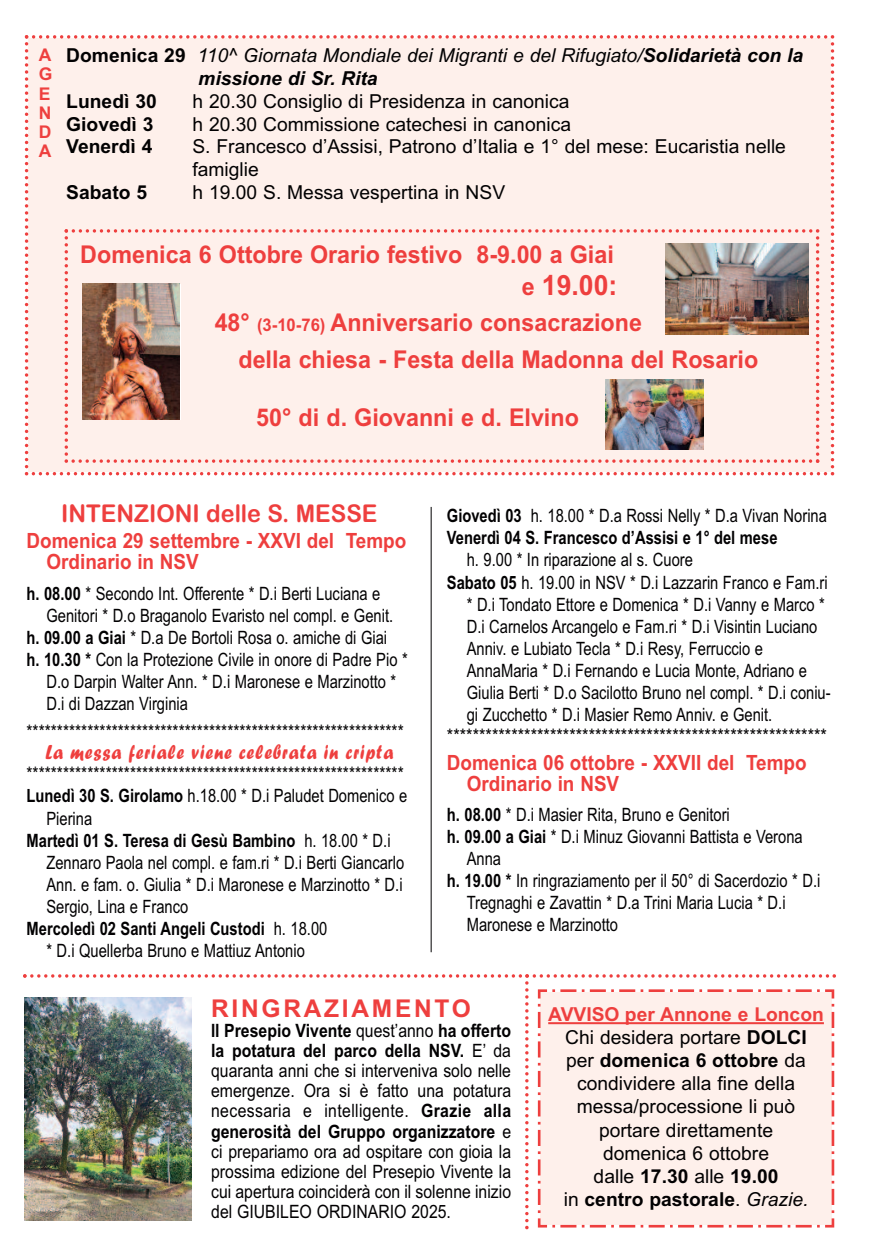
<style>
.page{position:relative;width:874px;height:1241px;background:#fff}
.page>*{position:absolute;margin:0;border:0;box-sizing:border-box;transform-origin:0 0}
.t1{font:700 28px "Arial";color:#ee3f3e;scale:.95 1}
.t2{font:700 24.5px/36.4px "Arial";color:#ee3f3e;scale:.95 1}
.t3{font:24.5px "Arial Rounded MT Bold";color:#ee3f3e;scale:.95 1}
.t4{font:700 24.5px "Arial";letter-spacing:.11em;color:#ee3f3e}
.t5{font:700 21px/21px "Arial";color:#ee3f3e;scale:.9 1}
.t6{font:21px "Forte";letter-spacing:.055em;color:#ee3f3e;scale:.85 1}
.t7{font:19.25px/23.1px "Arial";color:#020102}
.t8{font:italic 19.25px/22.8px "Arial";color:#020102}
.t9{font:700 19.25px "Arial";color:#020102}
.t10{font:18.38px "Arial";color:#020102;scale:.8 1}
.t11{font:18.38px/20.1px "Arial Narrow";color:#020102;text-align:justify;scale:1.05 1}
.t12{font:700 18.38px/22.1px "Arial";color:#020102;scale:.8 1}
.t13{font:18.38px "Arial";color:#020102;scale:.85 1}
.t14{font:18.38px "Arial";color:#020102;scale:.9 1}
.t15{font:700 17.5px/19.2px "Arial";color:#ee3f3e;text-align:justify}
.s1{font-weight:700;font-style:normal}
.s2{font-weight:700}
.s3{font-size:24.5px}
.s4{font-size:17.5px}
.s5{font-weight:400}
.s6{font-weight:700;color:#ee3f3e}
.s7{font-style:italic}
</style>
<div class="page">
<hr style="left:430px;top:507px;width:1px;height:445px;background:#020102">
<div style="left:25px;top:35px;width:808px;height:440px;background:#fef0eb"></div>
<img style="left:665px;top:243px;width:143px;height:91px">
<svg style="left:179px;top:283px;width:2px;height:136px"></svg>
<img style="left:83px;top:283px;width:96px;height:136px">
<img style="left:605px;top:379px;width:98px;height:70px">
<img style="left:23px;top:974px;width:812px;height:254px">
<hr style="left:548px;top:1021px;width:275px;height:3px;background:#ee3f3e">
<p class="t15" style="left:39px;top:45px;width:15px">A G E N D A</p>
<p class="t8" style="left:198px;top:44px;width:606px;text-indent:-132px"><span class="s1">Domenica 29</span> 110^ Giornata Mondiale dei Migranti e del Rifugiato/<span class="s2">Solidarietà con la missione di Sr. Rita</span></p>
<p class="t9" style="left:66px;top:90px;width:92px">Lunedì 30</p>
<p class="t7" style="left:192px;top:90px;width:378px">h 20.30 Consiglio di Presidenza in canonica</p>
<p class="t9" style="left:66px;top:113px;width:89px">Giovedì 3</p>
<p class="t7" style="left:192px;top:112px;width:380px">h 20.30 Commissione catechesi in canonica</p>
<p class="t9" style="left:66px;top:135px;width:88px">Venerdì 4</p>
<p class="t7" style="left:192px;top:135px;width:594px">S. Francesco d’Assisi, Patrono d’Italia e 1° del mese: Eucaristia nelle famiglie</p>
<p class="t9" style="left:66px;top:181px;width:82px">Sabato 5</p>
<p class="t7" style="left:192px;top:181px;width:314px">h 19.00 S. Messa vespertina in NSV</p>
<h2 class="t2" style="left:80px;top:236px;width:562px">Domenica 6 Ottobre Orario festivo 8-9.00 a Giai</h2>
<h1 class="t1" style="left:521px;top:269px;width:102px"><span class="s3">e</span> 19.00:</h1>
<h2 class="t2" style="left:238px;top:304px;width:548px;text-indent:-24px">48° <span class="s4">(3-10-76)</span> Anniversario consacrazione<br>della chiesa - Festa della Madonna del Rosario</h2>
<h2 class="t2" style="left:256px;top:399px;width:341px">50° di d. Giovanni e d. Elvino</h2>
<h2 class="t3" style="left:61px;top:498px;width:334px">INTENZIONI delle S. MESSE</h2>
<p class="t5" style="left:46px;top:530px;width:401px;text-indent:-20px">Domenica 29 settembre - XXVI del Tempo<br>Ordinario in NSV</p>
<p class="t10" style="left:27px;top:582px;width:443px"><span class="s2">h. 08.00</span> * Secondo Int. Offerente * D.i Berti Luciana e</p>
<p class="t10" style="left:46px;top:604px;width:435px">Genitori * D.o Braganolo Evaristo nel compl. e Genit.</p>
<p class="t10" style="left:27px;top:626px;width:452px"><span class="s2">h. 09.00 a Giai</span> * D.a De Bortoli Rosa o. amiche di Giai</p>
<p class="t10" style="left:27px;top:648px;width:477px"><span class="s2">h. 10.30 *</span> Con la Protezione Civile in onore di Padre Pio *</p>
<p class="t10" style="left:46px;top:670px;width:438px">D.o Darpin Walter Ann. * D.i Maronese e Marzinotto *</p>
<p class="t10" style="left:46px;top:692px;width:178px">D.i di Dazzan Virginia</p>
<p class="t13" style="left:27px;top:721px;width:445px">**************************************************************</p>
<p class="t6" style="left:45px;top:739px;width:410px">La messa feriale viene celebrata in cripta</p>
<p class="t13" style="left:27px;top:763px;width:445px">**************************************************************</p>
<p class="t10" style="left:27px;top:785px;width:477px"><span class="s2">Lunedì 30 S. Girolamo</span> h.18.00 * D.i Paludet Domenico e</p>
<p class="t10" style="left:46px;top:807px;width:59px">Pierina</p>
<p class="t12" style="left:27px;top:829px;width:456px">Martedì 01 S. Teresa di Gesù Bambino <span class="s5">h. 18.00 * D.i</span></p>
<p class="t10" style="left:46px;top:851px;width:448px">Zennaro Paola nel compl. e fam.ri * D.i Berti Giancarlo</p>
<p class="t10" style="left:46px;top:873px;width:446px">Ann. e fam. o. Giulia * D.i Maronese e Marzinotto * D.i</p>
<p class="t10" style="left:46px;top:895px;width:179px">Sergio, Lina e Franco</p>
<p class="t12" style="left:27px;top:917px;width:377px">Mercoledì 02 Santi Angeli Custodi <span class="s5">h. 18.00</span></p>
<p class="t10" style="left:46px;top:939px;width:324px">* D.i Quellerba Bruno e Mattiuz Antonio</p>
<p class="t12" style="left:446px;top:505px;width:476px">Giovedì 03 <span class="s5">h. 18.00 * D.a Rossi Nelly * D.a Vivan Norina<br></span>Venerdì 04 S. Francesco d’Assisi e 1° del mese</p>
<p class="t10" style="left:466px;top:549px;width:284px">h. 9.00 * In riparazione al s. Cuore</p>
<p class="t10" style="left:446px;top:571px;width:477px"><span class="s2">Sabato 05</span> h. 19.00 in NSV * D.i Lazzarin Franco e Fam.ri</p>
<p class="t10" style="left:466px;top:593px;width:449px">* D.i Tondato Ettore e Domenica * D.i Vanny e Marco *</p>
<p class="t10" style="left:466px;top:615px;width:439px">D.i Carnelos Arcangelo e Fam.ri * D.i Visintin Luciano</p>
<p class="t10" style="left:466px;top:637px;width:371px">Anniv. e Lubiato Tecla * D.i Resy, Ferruccio e</p>
<p class="t10" style="left:466px;top:659px;width:426px">AnnaMaria * D.i Fernando e Lucia Monte, Adriano e</p>
<p class="t10" style="left:466px;top:681px;width:456px">Giulia Berti * D.o Sacilotto Bruno nel compl. * D.i coniu-</p>
<p class="t10" style="left:466px;top:703px;width:383px">gi Zucchetto * D.i Masier Remo Anniv. e Genit.</p>
<p class="t14" style="left:446px;top:724px;width:423px">***********************************************************</p>
<p class="t5" style="left:466px;top:752px;width:379px;text-indent:-20px">Domenica 06 ottobre - XXVII del Tempo<br>Ordinario in NSV</p>
<p class="t10" style="left:446px;top:803px;width:355px"><span class="s2">h. 08.00</span> * D.i Masier Rita, Bruno e Genitori</p>
<p class="t10" style="left:446px;top:825px;width:446px"><span class="s2">h. 09.00 a Giai</span> * D.i Minuz Giovanni Battista e Verona</p>
<p class="t10" style="left:466px;top:847px;width:44px">Anna</p>
<p class="t10" style="left:446px;top:869px;width:468px"><span class="s2">h. 19.00 *</span> In ringraziamento per il 50° di Sacerdozio * D.i</p>
<p class="t10" style="left:466px;top:891px;width:400px">Tregnaghi e Zavattin * D.a Trini Maria Lucia * D.i</p>
<p class="t10" style="left:466px;top:914px;width:190px">Maronese e Marzinotto</p>
<h2 class="t4" style="left:211px;top:993px;width:261px">RINGRAZIAMENTO</h2>
<p class="t11" style="left:211px;top:1020px;width:287px"><span class="s2">Il Presepio Vivente</span> quest’anno <span class="s2">ha offerto la potatura del parco della NSV.</span> E’ da quaranta anni che si interveniva solo nelle emergenze. Ora si è fatto una potatura necessaria e intelligente. <span class="s2">Grazie alla generosità del Gruppo organizzatore</span> e ci prepariamo ora ad ospitare con gioia la prossima edizione del Presepio Vivente la cui apertura coinciderà con il solenne inizio del GIUBILEO ORDINARIO 2025.</p>
<p class="t7" style="left:548px;top:1002px;width:277px;text-align:center"><span class="s6">AVVISO per Annone e Loncon<br></span>Chi desidera portare <span class="s2">DOLCI<br></span>per <span class="s2">domenica 6 ottobre</span> da condividere alla fine della messa/processione li può portare direttamente<br>domenica 6 ottobre<br>dalle <span class="s2">17.30</span> alle <span class="s2">19.00<br></span>in <span class="s2">centro pastorale</span>. <span class="s7">Grazie.</span></p>
</div>
